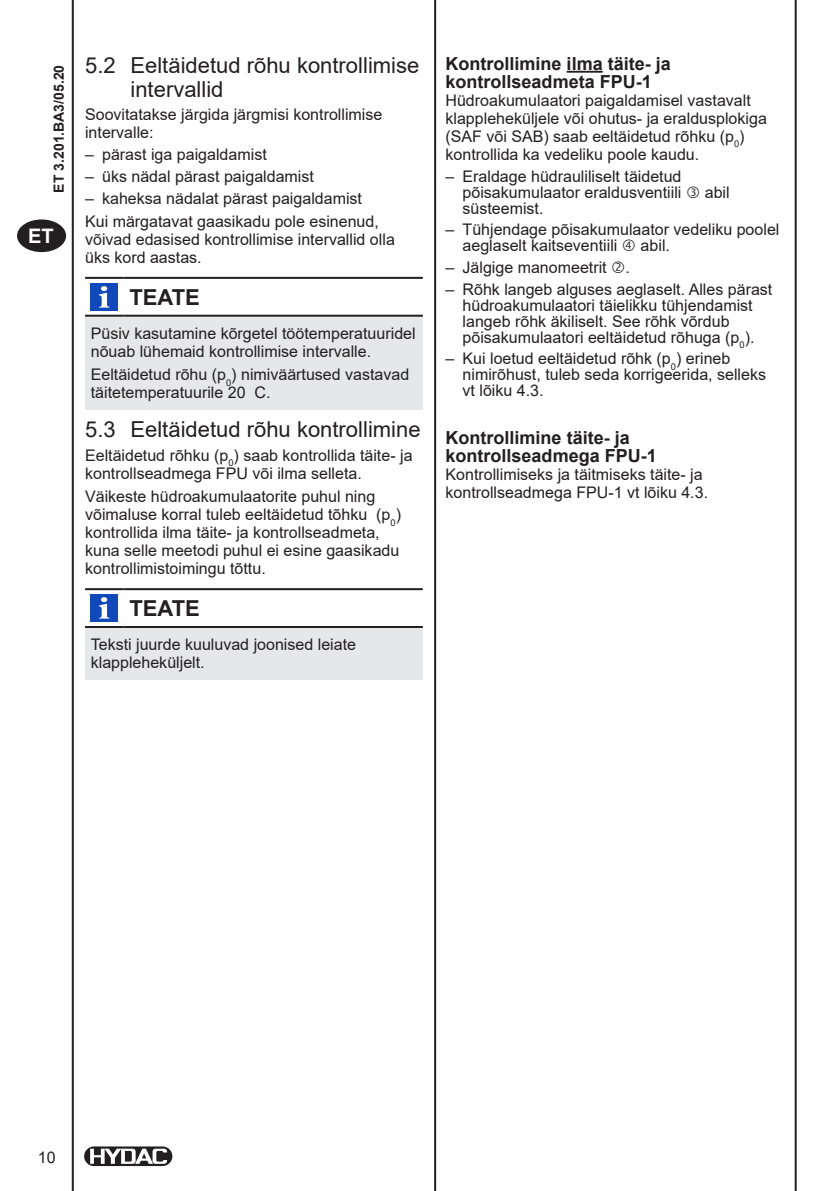
<style>
.page{position:relative;width:840px;height:1191px;background:#fff}
.page>*{position:absolute;margin:0;border:0;box-sizing:border-box;transform-origin:0 0}
.Titel_2{font:22px/24px "Arial";color:#231f20}
.Titel_1{font:700 22px "Arial";color:#231f20}
.t1{font:700 20px "Arial";color:#fff}
.Titel_3{font:700 18px/18px "Arial";color:#231f20}
.Text{font:16px/18px "Arial";color:#231f20}
.t2{font:700 14px "Arial";color:#231f20}
</style>
<div class="page">
<div style="left:17px;top:219px;width:49px;height:33px;background:#231f20;border-radius:50%"></div>
<div style="left:83px;top:1145px;width:90px;height:21px;border:1px solid #fff;border-radius:10px"></div>
<svg style="left:84px;top:1146px;width:88px;height:20px"></svg>
<svg style="left:90px;top:1148px;width:77px;height:15px"></svg>
<hr style="left:794px;top:0;width:2px;height:1191px;background:#231f20">
<hr style="left:72px;top:0;width:2px;height:1191px;background:#231f20">
<hr style="left:434px;top:0;width:2px;height:1191px;background:#231f20">
<div style="left:85px;top:316px;width:337px;height:94px;background:#e6e7e9"></div>
<hr style="left:85px;top:277px;width:39px;height:2px;background:#231f20">
<hr style="left:124px;top:277px;width:298px;height:2px;background:#231f20">
<hr style="left:85px;top:315px;width:39px;height:2px;background:#231f20">
<hr style="left:124px;top:315px;width:298px;height:2px;background:#231f20">
<img style="left:91px;top:283px;width:26px;height:27px">
<div style="left:85px;top:627px;width:337px;height:52px;background:#e6e7e9"></div>
<hr style="left:85px;top:588px;width:39px;height:2px;background:#231f20">
<hr style="left:124px;top:588px;width:298px;height:2px;background:#231f20">
<hr style="left:85px;top:626px;width:39px;height:2px;background:#231f20">
<hr style="left:124px;top:626px;width:298px;height:2px;background:#231f20">
<img style="left:91px;top:595px;width:26px;height:26px">
<hr style="left:566px;top:71px;width:36px;height:2px;background:#231f20">
<p class="t2" style="left:49px;top:192px;width:129px;rotate:-90deg">ET 3.201.BA3/05.20</p>
<p class="Titel_2" style="left:130px;top:53px;width:290px;text-indent:-45px">5.2 Eeltäidetud rõhu kontrollimise intervallid</p>
<p class="Text" style="left:85px;top:106px;width:298px">Soovitatakse järgida järgmisi kontrollimise intervalle:</p>
<p class="Text" style="left:85px;top:145px;width:183px">– pärast iga paigaldamist</p>
<p class="Text" style="left:85px;top:167px;width:230px">– üks nädal pärast paigaldamist</p>
<p class="Text" style="left:85px;top:189px;width:278px">– kaheksa nädalat pärast paigaldamist</p>
<p class="Text" style="left:85px;top:212px;width:311px">Kui märgatavat gaasikadu pole esinenud, võivad edasised kontrollimise intervallid olla üks kord aastas.</p>
<p class="Titel_1" style="left:129px;top:281px;width:72px">TEATE</p>
<p class="Text" style="left:91px;top:324px;width:326px">Püsiv kasutamine kõrgetel töötemperatuuridel nõuab lühemaid kontrollimise intervalle.</p>
<p class="Text" style="left:91px;top:366px;width:320px">Eeltäidetud rõhu (p<sub>0</sub>) nimiväärtused vastavad täitetemperatuurile 20 C.</p>
<p class="Titel_2" style="left:85px;top:417px;width:337px">5.3 Eeltäidetud rõhu kontrollimine</p>
<p class="Text" style="left:85px;top:446px;width:329px">Eeltäidetud rõhku (p<sub>0</sub>) saab kontrollida täite- ja kontrollseadmega FPU või ilma selleta.</p>
<p class="Text" style="left:85px;top:488px;width:317px">Väikeste hüdroakumulaatorite puhul ning võimaluse korral tuleb eeltäidetud tõhku (p<sub>0</sub>) kontrollida ilma täite- ja kontrollseadmeta, kuna selle meetodi puhul ei esine gaasikadu kontrollimistoimingu tõttu.</p>
<p class="Titel_1" style="left:129px;top:593px;width:72px">TEATE</p>
<p class="Text" style="left:91px;top:635px;width:267px">Teksti juurde kuuluvad joonised leiate klappleheküljelt.</p>
<p class="t1" style="left:28px;top:222px;width:27px">ET</p>
<p class="Titel_3" style="left:445px;top:55px;width:227px">Kontrollimine ilma täite- ja kontrollseadmeta FPU-1</p>
<p class="Text" style="left:445px;top:91px;width:323px">Hüdroakumulaatori paigaldamisel vastavalt klappleheküljele või ohutus- ja eraldusplokiga (SAF või SAB) saab eeltäidetud rõhku (p<sub>0</sub>) kontrollida ka vedeliku poole kaudu.</p>
<p class="Text" style="left:445px;top:168px;width:237px;line-height:16px;text-align:right">– Eraldage hüdrauliliselt täidetud põisakumulaator eraldusventiili</p>
<p class="Text" style="left:704px;top:183px;width:26px">abil</p>
<p class="Text" style="left:462px;top:199px;width:82px">süsteemist.</p>
<p class="Text" style="left:462px;top:221px;width:318px;line-height:16px;text-indent:-17px">– Tühjendage põisakumulaator vedeliku poolel aeglaselt kaitseventiili</p>
<p class="Text" style="left:640px;top:236px;width:31px">abil.</p>
<p class="Text" style="left:445px;top:258px;width:186px">– Jälgige manomeetrit .</p>
<p class="Text" style="left:462px;top:281px;width:311px;line-height:16px;text-indent:-17px">– Rõhk langeb alguses aeglaselt. Alles pärast hüdroakumulaatori täielikku tühjendamist langeb rõhk äkiliselt. See rõhk võrdub põisakumulaatori eeltäidetud rõhuga (p<sub>0</sub>).</p>
<p class="Text" style="left:462px;top:350px;width:305px;line-height:16px;text-indent:-17px">– Kui loetud eeltäidetud rõhk (p<sub>0</sub>) erineb nimirõhust, tuleb seda korrigeerida, selleks vt lõiku 4.3.</p>
<p class="Titel_3" style="left:445px;top:428px;width:213px">Kontrollimine täite- ja kontrollseadmega FPU-1</p>
<p class="Text" style="left:445px;top:465px;width:264px">Kontrollimiseks ja täitmiseks täite- ja kontrollseadmega FPU-1 vt lõiku 4.3.</p>
<p class="Text" style="left:38px;top:1148px;width:19px">10</p>
</div>
